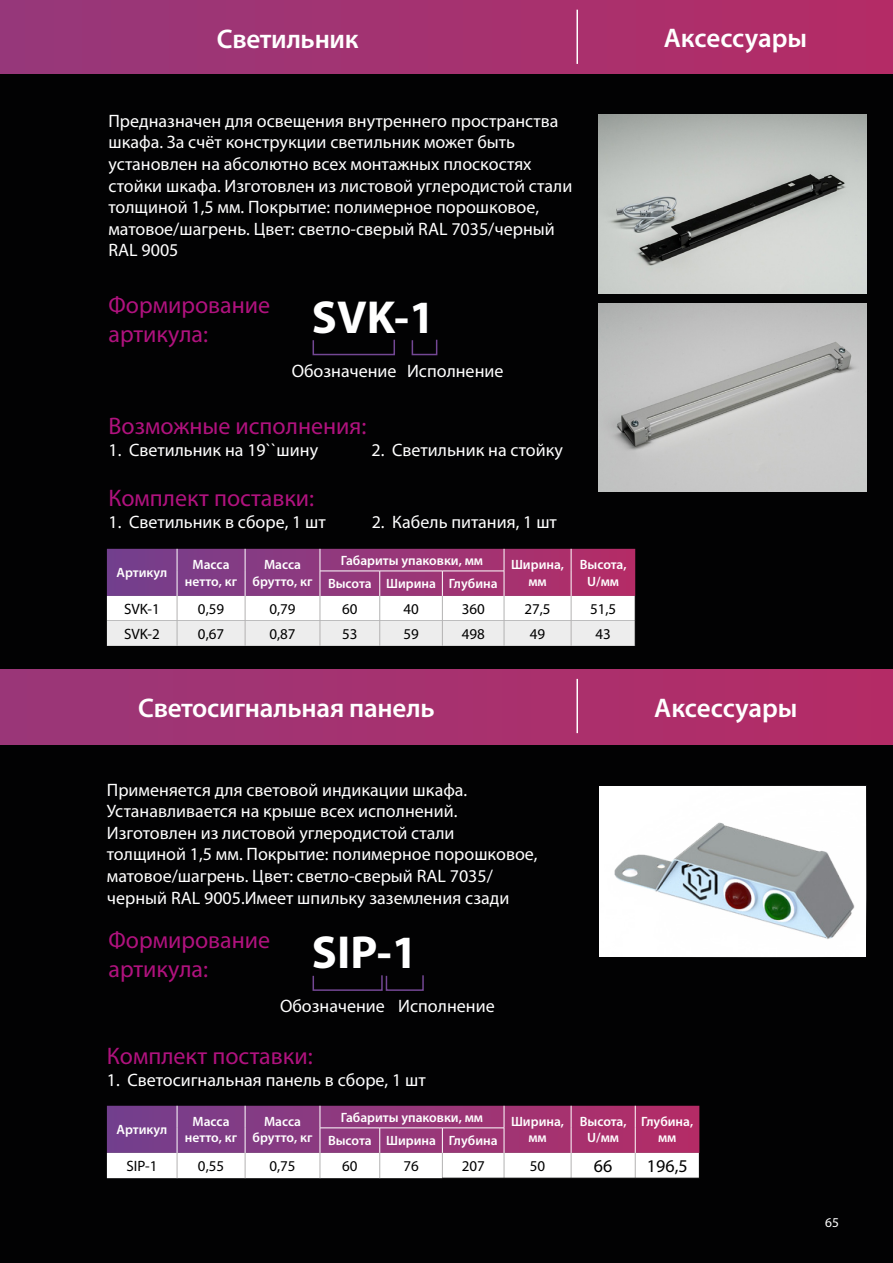
<style>
.page{position:relative;width:893px;height:1263px;background:#020203}
.page>*{position:absolute;margin:0;border:0;box-sizing:border-box;transform-origin:0 0}
.t1{font:700 46.5px "Myriad Pro";color:#fff}
.t2{font:600 27px "Myriad Pro";letter-spacing:-.01em;color:#fff}
.t3{font:24px/28.8px "Myriad Pro";color:#b0127e}
.t4{font:18px/21.6px "Myriad Pro";color:#fff}
.t5{font:18px "Myriad Pro";color:#000}
.t6{font:15px "Myriad Pro";color:#000}
.t7{font:600 13.5px/16.2px "Myriad Pro";color:#fff;text-align:center}
.t8{font:13.5px "Myriad Pro";color:#fff}
</style>
<div class="page">
<div style="left:0;top:0;width:893px;height:73px;background:linear-gradient(to right,#96387a,#b42c66)"></div>
<svg style="left:107px;top:549px;width:529px;height:97px"></svg>
<hr style="left:576px;top:10px;width:2px;height:54px;background:#fff">
<svg style="left:312px;top:339px;width:83px;height:17px"></svg>
<svg style="left:411px;top:339px;width:27px;height:17px"></svg>
<svg style="left:107px;top:1106px;width:593px;height:72px"></svg>
<svg style="left:312px;top:975px;width:112px;height:16px"></svg>
<img style="left:600px;top:786px;width:266px;height:171px">
<div style="left:0;top:669px;width:893px;height:75px;background:linear-gradient(to right,#9a3778,#b42c66)"></div>
<hr style="left:576px;top:679px;width:2px;height:54px;background:#fff">
<img style="left:598px;top:115px;width:268px;height:178px">
<img style="left:598px;top:304px;width:268px;height:187px">
<h2 class="t2" style="left:217px;top:22px;width:143px">Светильник</h2>
<h2 class="t2" style="left:664px;top:21px;width:145px">Аксессуары</h2>
<p class="t4" style="left:108px;top:110px;width:465px">Предназначен для освещения внутреннего пространства шкафа. За счёт конструкции светильник может быть установлен на абсолютно всех монтажных плоскостях стойки шкафа. Изготовлен из листовой углеродистой стали толщиной 1,5 мм. Покрытие: полимерное порошковое, матовое/шагрень. Цвет: светло-сверый RAL 7035/черный RAL 9005</p>
<h3 class="t3" style="left:108px;top:290px;width:163px">Формирование артикула:</h3>
<h1 class="t1" style="left:312px;top:287px;width:124px">SVK-1</h1>
<p class="t4" style="left:292px;top:360px;width:213px">Обозначение Исполнение</p>
<h3 class="t3" style="left:108px;top:411px;width:260px">Возможные исполнения:</h3>
<p class="t4" style="left:108px;top:438px;width:211px">1. Светильник на 19``шину</p>
<p class="t4" style="left:372px;top:438px;width:193px">2. Светильник на стойку</p>
<h3 class="t3" style="left:108px;top:483px;width:207px">Комплект поставки:</h3>
<p class="t4" style="left:108px;top:510px;width:219px">1. Светильник в сборе, 1 шт</p>
<p class="t4" style="left:372px;top:510px;width:187px">2. Кабель питания, 1 шт</p>
<p class="t7" style="left:117px;top:564px;width:52px">Артикул</p>
<p class="t7" style="left:185px;top:556px;width:54px">Масса нетто, кг</p>
<p class="t7" style="left:253px;top:556px;width:61px">Масса брутто, кг</p>
<p class="t7" style="left:341px;top:552px;width:144px">Габариты упаковки, мм</p>
<p class="t7" style="left:511px;top:556px;width:55px">Ширина, мм</p>
<p class="t7" style="left:580px;top:556px;width:48px">Высота,</p>
<p class="t7" style="left:328px;top:575px;width:171px">Высота Ширина Глубина</p>
<p class="t7" style="left:587px;top:572px;width:33px">U/мм</p>
<p class="t6" style="left:124px;top:599px;width:37px">SVK-1</p>
<p class="t6" style="left:198px;top:599px;width:28px">0,59</p>
<p class="t6" style="left:269px;top:599px;width:28px">0,79</p>
<p class="t6" style="left:342px;top:599px;width:17px">60</p>
<p class="t6" style="left:403px;top:599px;width:17px">40</p>
<p class="t6" style="left:462px;top:599px;width:25px">360</p>
<p class="t6" style="left:524px;top:599px;width:28px">27,5</p>
<p class="t6" style="left:590px;top:599px;width:28px">51,5</p>
<p class="t6" style="left:124px;top:625px;width:37px">SVK-2</p>
<p class="t6" style="left:198px;top:625px;width:28px">0,67</p>
<p class="t6" style="left:269px;top:625px;width:28px">0,87</p>
<p class="t6" style="left:342px;top:625px;width:17px">53</p>
<p class="t6" style="left:403px;top:625px;width:17px">59</p>
<p class="t6" style="left:462px;top:625px;width:25px">498</p>
<p class="t6" style="left:530px;top:625px;width:17px">49</p>
<p class="t6" style="left:595px;top:625px;width:17px">43</p>
<h2 class="t2" style="left:138px;top:691px;width:298px">Светосигнальная панель</h2>
<h2 class="t2" style="left:654px;top:690px;width:145px">Аксессуары</h2>
<p class="t4" style="left:107px;top:778px;width:432px">Применяется для световой индикации шкафа.<br>Устанавливается на крыше всех исполнений.<br>Изготовлен из листовой углеродистой стали толщиной 1,5 мм. Покрытие: полимерное порошковое, матовое/шагрень. Цвет: светло-сверый RAL 7035/ черный RAL 9005.Имеет шпильку заземления сзади</p>
<h3 class="t3" style="left:108px;top:926px;width:163px">Формирование артикула:</h3>
<h1 class="t1" style="left:312px;top:922px;width:107px">SIP-1</h1>
<p class="t4" style="left:280px;top:995px;width:216px">Обозначение Исполнение</p>
<h3 class="t3" style="left:107px;top:1041px;width:207px">Комплект поставки:</h3>
<p class="t4" style="left:107px;top:1069px;width:320px">1. Светосигнальная панель в сборе, 1 шт</p>
<p class="t7" style="left:117px;top:1121px;width:52px">Артикул</p>
<p class="t7" style="left:185px;top:1113px;width:54px">Масса нетто, кг</p>
<p class="t7" style="left:253px;top:1113px;width:61px">Масса брутто, кг</p>
<p class="t7" style="left:341px;top:1109px;width:144px">Габариты упаковки, мм</p>
<p class="t7" style="left:511px;top:1113px;width:55px">Ширина, мм</p>
<p class="t7" style="left:580px;top:1113px;width:48px">Высота,<br>U/мм</p>
<p class="t7" style="left:641px;top:1113px;width:53px">Глубина,</p>
<p class="t7" style="left:328px;top:1132px;width:171px">Высота Ширина Глубина</p>
<p class="t7" style="left:658px;top:1129px;width:20px">мм</p>
<p class="t6" style="left:126px;top:1157px;width:33px">SIP-1</p>
<p class="t6" style="left:198px;top:1157px;width:28px">0,55</p>
<p class="t6" style="left:269px;top:1157px;width:28px">0,75</p>
<p class="t6" style="left:342px;top:1157px;width:17px">60</p>
<p class="t6" style="left:403px;top:1157px;width:17px">76</p>
<p class="t6" style="left:462px;top:1157px;width:25px">207</p>
<p class="t6" style="left:530px;top:1157px;width:17px">50</p>
<p class="t5" style="left:594px;top:1155px;width:20px">66</p>
<p class="t5" style="left:647px;top:1155px;width:42px">196,5</p>
<p class="t8" style="left:825px;top:1214px;width:15px">65</p>
</div>
